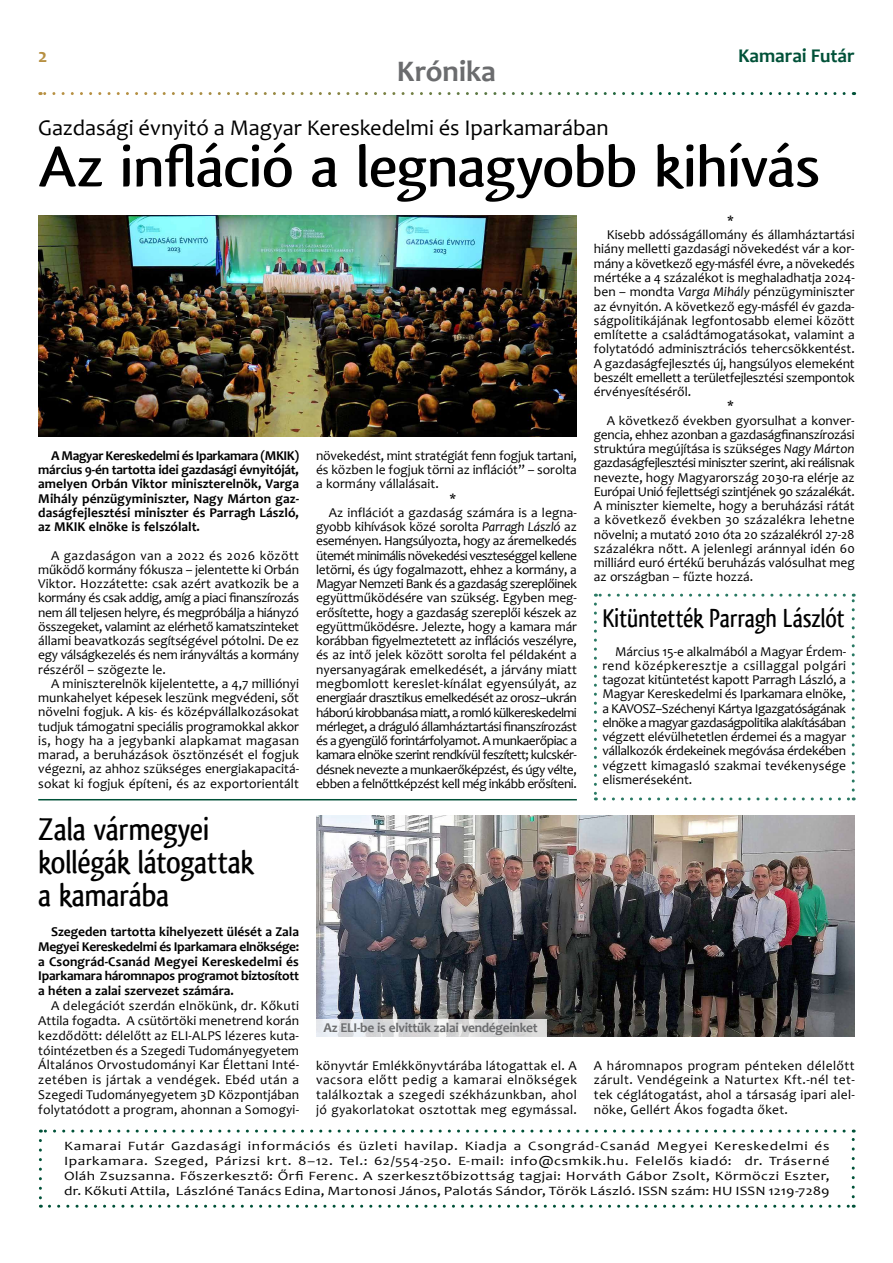
<style>
.page{position:relative;width:893px;height:1263px;background:#fff}
.page>*{position:absolute;margin:0;border:0;box-sizing:border-box;transform-origin:0 0}
.t1{font:500 60px "Qlassik";letter-spacing:-.015em;color:#000;scale:1.2 1}
.t2{font:500 33px/33px "Qlassik";letter-spacing:-.01em;color:#000}
.t3{font:700 30px "Candara";letter-spacing:-.005em;color:#6b6c6e}
.t4{font:500 27px "Qlassik";letter-spacing:-.01em;color:#000;scale:.95 1}
.t5{font:22.5px "Candara";letter-spacing:-.005em;color:#000}
.t6{font:700 19.5px "Candara";color:#005138}
.t7{font:700 19.5px "Candara";color:#b79042}
.t8{font:13.5px/14.2px "Candara";letter-spacing:-.005em;color:#000;text-align:justify}
.t9{font:700 13.5px/14.2px "Candara";color:#000;text-align:justify}
.t10{font:13.5px "Candara";letter-spacing:-.035em;color:#000}
.t11{font:13.5px "Candara";letter-spacing:-.04em;color:#000}
.t12{font:13.5px "Candara";letter-spacing:-.03em;color:#000}
.t13{font:13.5px "Candara";letter-spacing:-.025em;color:#000}
.t14{font:13.5px "Candara";letter-spacing:-.05em;color:#000}
.t15{font:13.5px "Candara";letter-spacing:.02em;color:#000}
.t16{font:700 13.5px "Candara";letter-spacing:-.02em;color:#6b6c6e}
.t17{font:12.75px/15px "Candara";letter-spacing:.01em;color:#000;text-align:justify;scale:1.2 1}
.s1{font-style:italic}
</style>
<div class="page">
<img style="left:38px;top:215px;width:539px;height:221px">
<svg style="left:40px;top:92px;width:804px;height:3px"></svg>
<svg style="left:594px;top:604px;width:3px;height:196px"></svg>
<svg style="left:604px;top:797px;width:250px;height:3px"></svg>
<svg style="left:852px;top:594px;width:3px;height:196px"></svg>
<svg style="left:595px;top:594px;width:249px;height:3px"></svg>
<svg style="left:39px;top:1140px;width:3px;height:68px"></svg>
<svg style="left:49px;top:1205px;width:805px;height:3px"></svg>
<svg style="left:852px;top:1129px;width:3px;height:68px"></svg>
<svg style="left:40px;top:1129px;width:804px;height:3px"></svg>
<img style="left:316px;top:815px;width:539px;height:221px">
<hr style="left:38px;top:799px;width:539px;height:1px;background:#005138">
<svg style="left:316px;top:1020px;width:231px;height:17px;background:#dbdcdd"></svg>
<h3 class="t7" style="left:38px;top:43px;width:11px">2</h3>
<h3 class="t6" style="left:738px;top:43px;width:118px">Kamarai Futár</h3>
<h3 class="t3" style="left:397px;top:53px;width:101px">Krónika</h3>
<h3 class="t5" style="left:38px;top:114px;width:572px">Gazdasági évnyitó a Magyar Kereskedelmi és Iparkamarában</h3>
<h1 class="t1" style="left:38px;top:131px;width:653px">Az infláció a legnagyobb kihívás</h1>
<p class="t8" style="left:727px;top:213px;width:8px">*</p>
<p class="t8" style="left:607px;top:228px;width:250px">Kisebb adósságállomány és államháztartási</p>
<p class="t8" style="left:594px;top:242px;width:262px">hiány melletti gazdasági növekedést vár a kor-</p>
<p class="t8" style="left:594px;top:256px;width:262px">mány a következő egy-másfél évre, a növekedés</p>
<p class="t8" style="left:594px;top:270px;width:262px">mértéke a 4 százalékot is meghaladhatja 2024-</p>
<p class="t8" style="left:594px;top:285px;width:262px">ben – mondta <span class="s1">Varga Mihály</span> pénzügyminiszter</p>
<p class="t8" style="left:594px;top:299px;width:262px">az évnyitón. A következő egy-másfél év gazda-</p>
<p class="t8" style="left:594px;top:313px;width:262px">ságpolitikájának legfontosabb elemei között</p>
<p class="t8" style="left:594px;top:327px;width:262px">említette a családtámogatásokat, valamint a</p>
<p class="t8" style="left:594px;top:342px;width:262px">folytatódó adminisztrációs tehercsökkentést.</p>
<p class="t8" style="left:594px;top:356px;width:262px">A gazdaságfejlesztés új, hangsúlyos elemeként</p>
<p class="t8" style="left:594px;top:370px;width:262px">beszélt emellett a területfejlesztési szempontok</p>
<p class="t8" style="left:594px;top:384px;width:99px">érvényesítéséről.</p>
<p class="t8" style="left:727px;top:399px;width:8px">*</p>
<p class="t8" style="left:607px;top:413px;width:250px">A következő években gyorsulhat a konver-</p>
<p class="t8" style="left:594px;top:427px;width:262px">gencia, ehhez azonban a gazdaságfinanszírozási</p>
<p class="t8" style="left:594px;top:441px;width:262px">struktúra megújítása is szükséges <span class="s1">Nagy Márton</span></p>
<p class="t10" style="left:594px;top:454px;width:262px">gazdaságfejlesztési miniszter szerint, aki reálisnak</p>
<p class="t8" style="left:594px;top:470px;width:262px">nevezte, hogy Magyarország 2030-ra elérje az</p>
<p class="t13" style="left:594px;top:483px;width:262px">Európai Unió fejlettségi szintjének 90 százalékát.</p>
<p class="t8" style="left:594px;top:498px;width:262px">A miniszter kiemelte, hogy a beruházási rátát</p>
<p class="t15" style="left:594px;top:511px;width:262px">a következő években 30 százalékra lehetne</p>
<p class="t8" style="left:594px;top:527px;width:262px">növelni; a mutató 2010 óta 20 százalékról 27-28</p>
<p class="t8" style="left:594px;top:541px;width:262px">százalékra nőtt. A jelenlegi aránnyal idén 60</p>
<p class="t8" style="left:594px;top:555px;width:262px">milliárd euró értékű beruházás valósulhat meg</p>
<p class="t8" style="left:594px;top:570px;width:161px">az országban – fűzte hozzá.</p>
<p class="t9" style="left:38px;top:448px;width:262px;text-indent:13px">A Magyar Kereskedelmi és Iparkamara (MKIK) március 9-én tartotta idei gazdasági évnyitóját, amelyen Orbán Viktor miniszterelnök, Varga Mihály pénzügyminiszter, Nagy Márton gaz&shy;daságfejlesztési miniszter és Parragh László, az MKIK elnöke is felszólalt.</p>
<p class="t8" style="left:38px;top:548px;width:262px;text-indent:13px">A gazdaságon van a 2022 és 2026 között működő kormány fókusza – jelentette ki Orbán Viktor. Hozzátette: csak azért avatkozik be a kormány és csak addig, amíg a piaci finanszírozás nem áll teljesen helyre, és megpróbálja a hiányzó összegeket, valamint az elérhető kamatszinteket állami beavatkozás segítségével pótolni. De ez egy válságkezelés és nem irányváltás a kormány részéről – szögezte le.</p>
<p class="t8" style="left:38px;top:676px;width:262px;text-indent:13px">A miniszterelnök kijelentette, a 4,7 milliónyi munkahelyet képesek leszünk megvédeni, sőt növelni fogjuk. A kis- és középvállalkozásokat tudjuk támogatni speciális programokkal akkor is, hogy ha a jegybanki alapkamat magasan marad, a beruházások ösztönzését el fogjuk végezni, az ahhoz szükséges energiakapacitá&shy;sokat ki fogjuk építeni, és az exportorientált</p>
<p class="t8" style="left:316px;top:448px;width:262px">növekedést, mint stratégiát fenn fogjuk tartani,</p>
<p class="t8" style="left:316px;top:462px;width:262px">és közben le fogjuk törni az inflációt” – sorolta</p>
<p class="t8" style="left:316px;top:477px;width:124px">a kormány vállalásait.</p>
<p class="t8" style="left:449px;top:491px;width:8px">*</p>
<p class="t8" style="left:329px;top:505px;width:250px">Az inflációt a gazdaság számára is a legna-</p>
<p class="t8" style="left:316px;top:519px;width:262px">gyobb kihívások közé sorolta <span class="s1">Parragh László</span> az</p>
<p class="t13" style="left:316px;top:532px;width:262px">eseményen. Hangsúlyozta, hogy az áremelkedés</p>
<p class="t11" style="left:316px;top:547px;width:262px">ütemét minimális növekedési veszteséggel kellene</p>
<p class="t8" style="left:316px;top:562px;width:262px">letörni, és úgy fogalmazott, ehhez a kormány, a</p>
<p class="t10" style="left:316px;top:575px;width:262px">Magyar Nemzeti Bank és a gazdaság szereplőinek</p>
<p class="t8" style="left:316px;top:591px;width:262px">együttműködésére van szükség. Egyben meg-</p>
<p class="t8" style="left:316px;top:605px;width:262px">erősítette, hogy a gazdaság szereplői készek az</p>
<p class="t8" style="left:316px;top:619px;width:262px">együttműködésre. Jelezte, hogy a kamara már</p>
<p class="t8" style="left:316px;top:634px;width:262px">korábban figyelmeztetett az inflációs veszélyre,</p>
<p class="t8" style="left:316px;top:648px;width:262px">és az intő jelek között sorolta fel példaként a</p>
<p class="t8" style="left:316px;top:662px;width:262px">nyersanyagárak emelkedését, a járvány miatt</p>
<p class="t8" style="left:316px;top:676px;width:262px">megbomlott kereslet-kínálat egyensúlyát, az</p>
<p class="t12" style="left:316px;top:689px;width:262px">energiaár drasztikus emelkedését az orosz–ukrán</p>
<p class="t14" style="left:316px;top:704px;width:262px">háború kirobbanása miatt, a romló külkereskedelmi</p>
<p class="t10" style="left:316px;top:718px;width:262px">mérleget, a dráguló államháztartási finanszírozást</p>
<p class="t10" style="left:316px;top:732px;width:262px">és a gyengülő forintárfolyamot. A munkaerőpiac a</p>
<p class="t11" style="left:316px;top:746px;width:262px">kamara elnöke szerint rendkívül feszített; kulcskér-</p>
<p class="t10" style="left:316px;top:761px;width:262px">désnek nevezte a munkaerőképzést, és úgy vélte,</p>
<p class="t12" style="left:316px;top:775px;width:262px">ebben a felnőttképzést kell még inkább erősíteni.</p>
<h3 class="t4" style="left:602px;top:602px;width:257px">Kitüntették Parragh Lászlót</h3>
<p class="t8" style="left:602px;top:644px;width:245px;text-indent:13px">Március 15-e alkalmából a Magyar Érdem&shy;rend középkeresztje a csillaggal polgári tagozat kitüntetést kapott Parragh László, a Magyar Kereskedelmi és Iparkamara elnöke, a KAVOSZ–Széchenyi Kártya Igazgatóságának elnöke a magyar gazdaságpolitika alakításában végzett elévülhetetlen érdemei és a magyar vállalkozók érdekeinek megóvása érdekében végzett kimagasló szakmai tevékenysége elismeréseként.</p>
<h2 class="t2" style="left:38px;top:813px;width:217px">Zala vármegyei kollégák látogattak a kamarába</h2>
<p class="t9" style="left:38px;top:924px;width:262px;line-height:14.9px;text-indent:13px">Szegeden tartotta kihelyezett ülését a Zala Megyei Kereskedelmi és Iparkamara elnöksége: a Csongrád-Csanád Megyei Kereskedelmi és Iparkamara háromnapos programot biztosított a héten a zalai szervezet számára.</p>
<p class="t8" style="left:38px;top:998px;width:262px;line-height:14.9px;text-indent:13px">A delegációt szerdán elnökünk, dr. Kőkuti Attila fogadta. A csütörtöki menetrend korán kezdődött: délelőtt az ELI-ALPS lézeres kuta&shy;tóintézetben és a Szegedi Tudományegyetem Általános Orvostudományi Kar Élettani Inté&shy;zetében is jártak a vendégek. Ebéd után a Szegedi Tudományegyetem 3D Központjában folytatódott a program, ahonnan a Somogyi-</p>
<p class="t16" style="left:323px;top:1019px;width:216px">Az ELI-be is elvittük zalai vendégeinket</p>
<p class="t8" style="left:316px;top:1057px;width:262px;line-height:14.9px">könyvtár Emlékkönyvtárába látogattak el. A vacsora előtt pedig a kamarai elnökségek találkoztak a szegedi székházunkban, ahol jó gyakorlatokat osztottak meg egymással.</p>
<p class="t8" style="left:594px;top:1057px;width:262px;line-height:14.9px">A háromnapos program pénteken délelőtt zárult. Vendégeink a Naturtex Kft.-nél tet&shy;tek céglátogatást, ahol a társaság ipari alel&shy;nöke, Gellért Ákos fogadta őket.</p>
<p class="t17" style="left:64px;top:1138px;width:639px">Kamarai Futár Gazdasági információs és üzleti havilap. Kiadja a Csongrád-Csanád Megyei Kereskedelmi és Iparkamara. Szeged, Párizsi krt. 8–12. Tel.: 62/554-250. E-mail: info@csmkik.hu. Felelős kiadó: dr. Tráserné Oláh Zsuzsanna. Főszerkesztő: Őrfi Ferenc. A szerkesztőbizottság tagjai: Horváth Gábor Zsolt, Körmöczi Eszter, dr. Kőkuti Attila, Lászlóné Tanács Edina, Martonosi János, Palotás Sándor, Török László. ISSN szám: HU ISSN 1219-7289</p>
</div>
